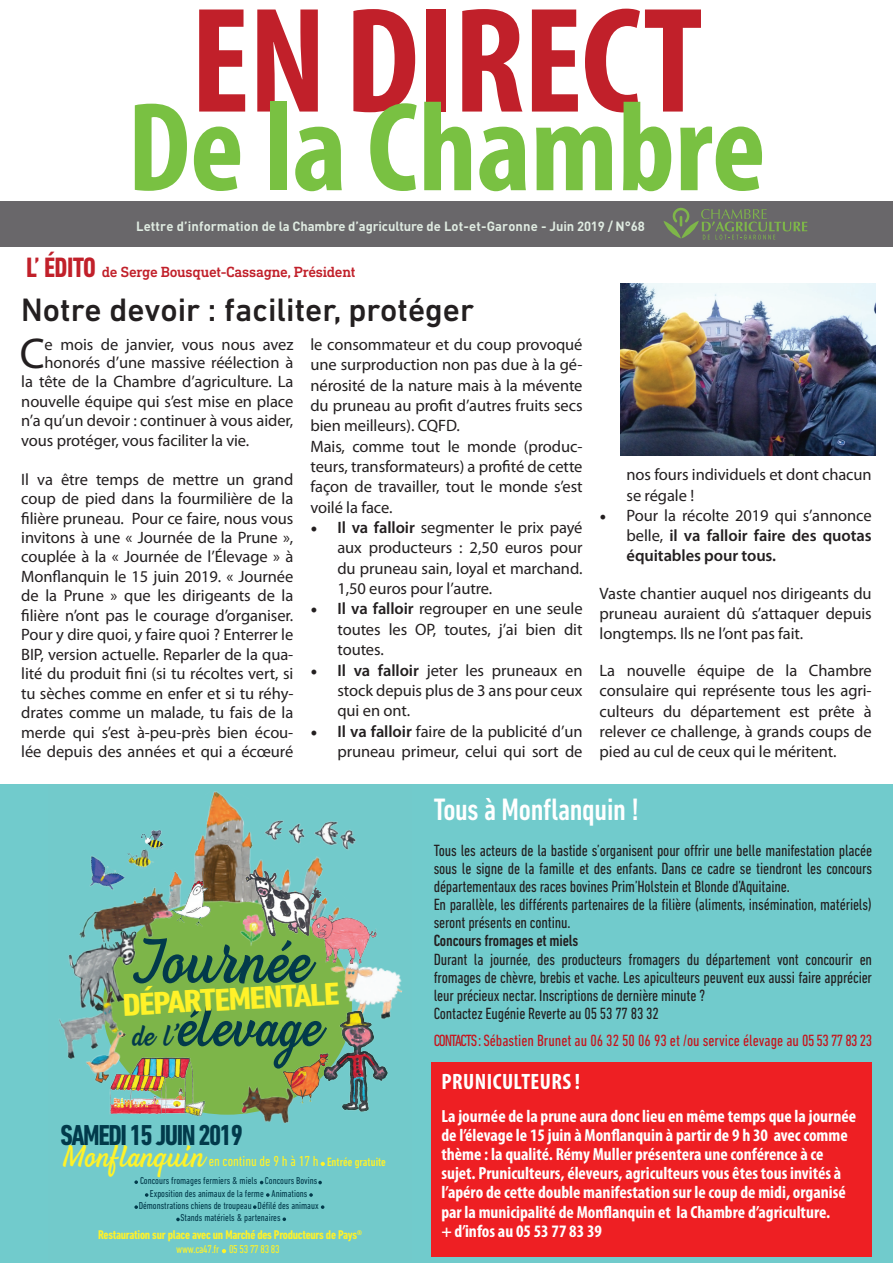
<style>
.page{position:relative;width:893px;height:1263px;background:#fff}
.page>*{position:absolute;margin:0;border:0;box-sizing:border-box;transform-origin:0 0}
.t1{font:700 condensed 151.35px "Myriad Pro";letter-spacing:-.01em;color:#c1202a}
.t2{font:700 condensed 127.8px "Myriad Pro";color:#79c142}
.t3{font:60.15px "Beach Bar";color:#023a4b}
.t4{font:54.15px "Beach Bar";color:#023a4b}
.t5{font:43.2px "Myriad Pro";color:#231f20}
.t6{font:500 33px "DIN Next LT Pro";color:#231f20}
.t7{font:700 condensed 32.1px "DIN Next LT Pro";color:#fff229;scale:1.25 1}
.t8{font:500 condensed 31.5px "DIN Next LT Pro";letter-spacing:-.01em;color:#fff}
.t9{font:700 condensed 29.4px "DIN Next LT Pro";letter-spacing:-.05em;color:#023a4b}
.t10{font:29.4px "Beach Bar";color:#fff229}
.t11{font:28.2px "Beach Bar";color:#023a4b}
.t12{font:700 condensed 22.35px "Myriad Pro";letter-spacing:.02em;color:#fff}
.t13{font:700 condensed 17.55px/19.2px "Myriad Pro";color:#fff}
.t14{font:16.5px/20.4px "Myriad Pro";letter-spacing:-.005em;color:#231f20;text-align:justify}
.t15{font:condensed 16.5px/18px "DIN Next LT Pro";letter-spacing:-.01em;color:#231f20}
.t16{font:600 16.5px/20.2px "Myriad Pro";letter-spacing:-.005em;color:#231f20;text-align:justify}
.t17{font:condensed 16.5px "DIN Next LT Pro";color:#c6131b}
.t18{font:500 condensed 16.5px "DIN Next LT Pro";letter-spacing:-.01em;color:#231f20}
.t19{font:500 15px "DIN Next Slab Pro";letter-spacing:-.02em;color:#c1202a}
.t20{font:condensed 14.7px "DIN Next LT Pro";color:#fff229}
.t21{font:700 13.2px "DIN Pro";color:#dfebe1}
.t22{font:700 condensed 12.9px "DIN Next LT Pro";letter-spacing:-.02em;color:#fff229}
.t23{font:condensed 11.55px "DIN Next LT Pro";letter-spacing:-.02em;color:#fff229}
.t24{font:condensed 10.2px/12.3px "DIN Next LT Pro";color:#023a4b;text-align:center}
.s1{font-family:"DIN Next LT Pro";font-weight:700;font-stretch:condensed;font-size:28.5px}
.s2{font-family:"Minion Pro";font-weight:600;font-size:18px}
.s3{font-weight:600}
.s4{font-family:"Minion Pro";font-weight:400;font-size:18px}
.s5{font-weight:400}
.s6{font-weight:500;font-size:12.3px}
</style>
<div class="page">
<div style="left:0;top:201px;width:893px;height:46px;background:#69676a"></div>
<svg style="left:663px;top:208px;width:144px;height:32px"></svg>
<div style="left:0;top:784px;width:893px;height:479px;background:#71cbcc"></div>
<svg style="left:321px;top:1162px;width:4px;height:4px"></svg>
<svg style="left:266px;top:1193px;width:4px;height:4px"></svg>
<svg style="left:253px;top:1205px;width:4px;height:4px"></svg>
<svg style="left:134px;top:1180px;width:4px;height:4px"></svg>
<svg style="left:318px;top:1181px;width:4px;height:3px"></svg>
<svg style="left:145px;top:1193px;width:3px;height:4px"></svg>
<svg style="left:309px;top:1193px;width:4px;height:4px"></svg>
<svg style="left:134px;top:1205px;width:4px;height:4px"></svg>
<svg style="left:176px;top:1218px;width:4px;height:3px"></svg>
<svg style="left:282px;top:1217px;width:4px;height:4px"></svg>
<svg style="left:321px;top:1205px;width:3px;height:4px"></svg>
<svg style="left:222px;top:1249px;width:4px;height:4px"></svg>
<img style="left:90px;top:855px;width:29px;height:35px">
<div style="left:103px;top:899px;width:249px;height:216px;background:#7db549;border-radius:50%"></div>
<img style="left:68px;top:947px;width:68px;height:39px">
<img style="left:330px;top:966px;width:72px;height:36px">
<img style="left:331px;top:1002px;width:61px;height:110px">
<img style="left:87px;top:1064px;width:40px;height:19px">
<img style="left:133px;top:1057px;width:61px;height:57px">
<img style="left:107px;top:1071px;width:62px;height:44px">
<img style="left:182px;top:1094px;width:26px;height:23px">
<img style="left:119px;top:791px;width:236px;height:161px">
<img style="left:244px;top:866px;width:82px;height:75px">
<img style="left:171px;top:878px;width:42px;height:49px">
<img style="left:307px;top:915px;width:71px;height:51px">
<img style="left:79px;top:890px;width:99px;height:57px">
<img style="left:59px;top:986px;width:67px;height:78px">
<img style="left:236px;top:1086px;width:54px;height:37px">
<img style="left:281px;top:1053px;width:50px;height:53px">
<div style="left:431px;top:1062px;width:441px;height:194px;background:#ee1f23"></div>
<img style="left:621px;top:283px;width:255px;height:172px">
<h1 class="t1" style="left:190px;top:-33px;width:514px">en direct</h1>
<h2 class="t2" style="left:127px;top:68px;width:640px">De la Chambre</h2>
<p class="t21" style="left:136px;top:217px;width:510px">Lettre d’information de la Chambre d’agriculture de Lot-et-Garonne - Juin 2019 / N°68</p>
<p class="t19" style="left:26px;top:263px;width:331px"><span class="s1">L’ ÉDITO</span> de Serge Bousquet-Cassagne, Président</p>
<h3 class="t6" style="left:21px;top:290px;width:454px">Notre devoir : faciliter, protéger</h3>
<h3 class="t5" style="left:20px;top:327px;width:27px">C</h3>
<p class="t14" style="left:45px;top:334px;width:250px">e mois de janvier, vous nous avez</p>
<p class="t14" style="left:45px;top:352px;width:250px">honorés d’une massive réélection à</p>
<p class="t14" style="left:21px;top:371px;width:274px">la tête de la Chambre d’agriculture. La</p>
<p class="t14" style="left:21px;top:391px;width:274px">nouvelle équipe qui s’est mise en place</p>
<p class="t14" style="left:21px;top:410px;width:274px">n’a qu’un devoir : continuer à vous aider,</p>
<p class="t14" style="left:21px;top:430px;width:230px">vous protéger, vous faciliter la vie.</p>
<p class="t14" style="left:21px;top:469px;width:274px;line-height:19.5px">Il va être temps de mettre un grand coup de pied dans la fourmilière de la filière pruneau. Pour ce faire, nous vous invitons à une « Journée de la Prune », couplée à la « Journée de l’Élevage » à Monflanquin le 15 juin 2019. « Journée de la Prune » que les dirigeants de la filière n’ont pas le courage d’organiser.<br>Pour y dire quoi, y faire quoi ? Enterrer le BIP, version actuelle. Reparler de la qua&shy;lité du produit fini (si tu récoltes vert, si tu sèches comme en enfer et si tu réhy&shy;drates comme un malade, tu fais de la merde qui s’est à-peu-près bien écou&shy;lée depuis des années et qui a écœuré</p>
<p class="t14" style="left:310px;top:334px;width:274px;text-align:left">le consommateur et du coup provoqué une surproduction non pas due à la gé&shy;nérosité de la nature mais à la mévente du pruneau au profit d’autres fruits secs bien meilleurs). CQFD.<br>Mais, comme tout le monde (produc&shy;teurs, transformateurs) a profité de cette façon de travailler, tout le monde s’est voilé la face.</p>
<p class="t14" style="left:337px;top:517px;width:247px;text-indent:-27px"><span class="s2">•</span> <span class="s3">Il va falloir</span> segmenter le prix payé aux producteurs : 2,50 euros pour du pruneau sain, loyal et marchand.<br>1,50 euros pour l’autre.</p>
<p class="t14" style="left:337px;top:598px;width:247px;text-indent:-27px"><span class="s2">•</span> <span class="s3">Il va falloir</span> regrouper en une seule toutes les OP, toutes, j’ai bien dit toutes.</p>
<p class="t14" style="left:337px;top:659px;width:247px;text-indent:-27px"><span class="s2">•</span> <span class="s3">Il va falloir</span> jeter les pruneaux en stock depuis plus de 3 ans pour ceux qui en ont.</p>
<p class="t14" style="left:310px;top:721px;width:274px;text-align:right"><span class="s2">•</span> <span class="s3">Il va falloir</span> faire de la publicité d’un pruneau primeur, celui qui sort de</p>
<p class="t14" style="left:627px;top:464px;width:247px">nos fours individuels et dont chacun se régale !</p>
<p class="t16" style="left:627px;top:505px;width:247px;text-indent:-27px"><span class="s4">•</span> <span class="s5">Pour la récolte 2019 qui s’annonce belle,</span> il va falloir faire des quotas équitables pour tous.</p>
<p class="t14" style="left:600px;top:583px;width:274px">Vaste chantier auquel nos dirigeants du pruneau auraient dû s’attaquer depuis longtemps. Ils ne l’ont pas fait.</p>
<p class="t14" style="left:600px;top:660px;width:274px">La nouvelle équipe de la Chambre consulaire qui représente tous les agri&shy;culteurs du département est prête à relever ce challenge, à grands coups de pied au cul de ceux qui le méritent.</p>
<h3 class="t3" style="left:135px;top:924px;width:176px">Journée</h3>
<h3 class="t4" style="left:177px;top:993px;width:146px">élevage</h3>
<h3 class="t7" style="left:122px;top:986px;width:175px;rotate:-3deg">DéPaRteMentale</h3>
<h3 class="t11" style="left:132px;top:1018px;width:47px">de l’</h3>
<h3 class="t9" style="left:61px;top:1118px;width:184px">SaMeDi 15 juin 2019</h3>
<h3 class="t10" style="left:64px;top:1138px;width:142px">Monflanquin</h3>
<p class="t20" style="left:209px;top:1153px;width:179px">en continu de 9 h à 17 h <span class="s6">Entrée gratuite</span></p>
<p class="t24" style="left:139px;top:1175px;width:181px">Concours fromages fermiers &amp; miels Concours Bovins Exposition des animaux de la ferme Animations Démonstrations chiens de troupeau Défilé des animaux Stands matériels &amp; partenaires</p>
<p class="t22" style="left:98px;top:1227px;width:266px">Restauration sur place avec un Marché des Producteurs de Pays®</p>
<p class="t23" style="left:176px;top:1243px;width:105px">www.ca47.fr 05 53 77 83 83</p>
<h3 class="t8" style="left:434px;top:792px;width:207px">Tous à Monflanquin !</h3>
<p class="t15" style="left:434px;top:841px;width:440px">Tous les acteurs de la bastide s’organisent pour offrir une belle manifestation placée sous le signe de la famille et des enfants. Dans ce cadre se tiendront les concours départementaux des races bovines Prim’Holstein et Blonde d’Aquitaine.<br>En parallèle, les différents partenaires de la filière (aliments, insémination, matériels) seront présents en continu.</p>
<p class="t18" style="left:434px;top:931px;width:146px">Concours fromages et miels</p>
<p class="t15" style="left:434px;top:950px;width:440px">Durant la journée, des producteurs fromagers du département vont concourir en fromages de chèvre, brebis et vache. Les apiculteurs peuvent eux aussi faire apprécier leur précieux nectar. Inscriptions de dernière minute ?<br>Contactez Eugénie Reverte au 05 53 77 83 32</p>
<p class="t17" style="left:434px;top:1031px;width:440px">Contacts : Sébastien Brunet au 06 32 50 06 93 et /ou service élevage au 05 53 77 83 23</p>
<h3 class="t12" style="left:442px;top:1068px;width:140px">Pruniculteurs !</h3>
<p class="t13" style="left:441px;top:1106px;width:416px">La journée de la prune aura donc lieu en même temps que la journée de l’élevage le 15 juin à Monflanquin à partir de 9 h 30 avec comme thème : la qualité. Rémy Muller présentera une conférence à ce sujet. Pruniculteurs, éleveurs, agriculteurs vous êtes tous invités à l’apéro de cette double manifestation sur le coup de midi, organisé par la municipalité de Monflanquin et la Chambre d’agriculture.<br>+ d’infos au 05 53 77 83 39</p>
</div>
